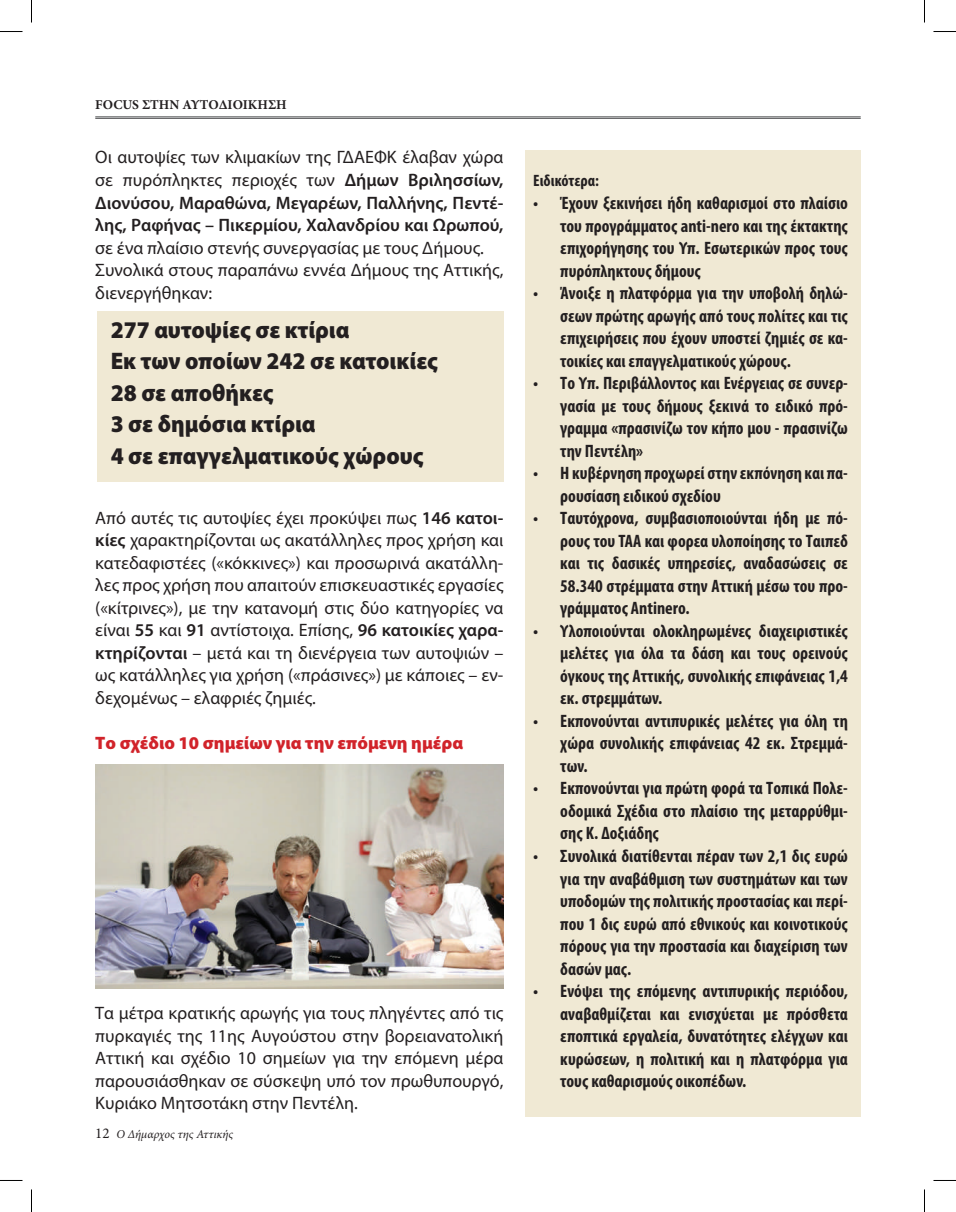
<style>
.page{position:relative;width:956px;height:1212px;background:#fff}
.page>*{position:absolute;margin:0;border:0;box-sizing:border-box;transform-origin:0 0}
.t1{font:900 24px/31.5px "Myriad Pro";color:#231f20;scale:.95 1}
.t2{font:700 condensed 18px/22.5px "Myriad Pro";color:#231f20;text-align:justify}
.t3{font:18px/22.5px "Myriad Pro";color:#231f20;text-align:justify}
.t4{font:600 18px/22.5px "Myriad Pro";color:#231f20;text-align:justify}
.t5{font:900 18px "Myriad Pro";color:#d1232a}
.t6{font:700 condensed 16.5px "Myriad Pro";color:#231f20}
.t7{font:700 13.5px "Minion Pro";color:#231f20}
.t8{font:italic 12px "Minion Pro";color:#231f20}
.s1{font-weight:400}
.s2{font-weight:600}
.s3{font-style:normal;font-size:15px}
</style>
<div class="page">
<div style="left:525px;top:150px;width:336px;height:966px;background:#f0e9d4"></div>
<div style="left:97px;top:310px;width:407px;height:171px;background:#f0e9d4"></div>
<img style="left:96px;top:764px;width:407px;height:224px">
<hr style="left:95px;top:116px;width:766px;height:1px;background:#57585a">
<hr style="left:95px;top:118px;width:766px;height:1px;background:#57585a">
<svg style="left:0;top:31px;width:22px;height:1px"></svg>
<svg style="left:933px;top:31px;width:23px;height:1px"></svg>
<svg style="left:31px;top:0;width:1px;height:22px"></svg>
<svg style="left:31px;top:1189px;width:1px;height:22px"></svg>
<svg style="left:924px;top:0;width:1px;height:22px"></svg>
<svg style="left:924px;top:1189px;width:1px;height:22px"></svg>
<p class="t7" style="left:95px;top:95px;width:193px">FOCUS ΣΤΗΝ ΑΥΤΟΔΙΟΙΚΗΣΗ</p>
<p class="t4" style="left:95px;top:146px;width:410px"><span class="s1">Οι αυτοψίες των κλιμακίων της ΓΔΑΕΦΚ έλαβαν χώρα σε πυρόπληκτες περιοχές των</span> Δήμων Βριλησσίων, Διονύσου, Μαραθώνα, Μεγαρέων, Παλλήνης, Πεντέ&shy;λης, Ραφήνας – Πικερμίου, Χαλανδρίου και Ωρωπού,</p>
<p class="t3" style="left:95px;top:236px;width:410px;text-align:left">σε ένα πλαίσιο στενής συνεργασίας με τους Δήμους.<br>Συνολικά στους παραπάνω εννέα Δήμους της Αττικής, διενεργήθηκαν:</p>
<h1 class="t1" style="left:111px;top:313px;width:346px">277 αυτοψίες σε κτίρια<br>Εκ των οποίων 242 σε κατοικίες<br>28 σε αποθήκες<br>3 σε δημόσια κτίρια<br>4 σε επαγγελματικούς χώρους</h1>
<p class="t3" style="left:95px;top:506px;width:410px">Από αυτές τις αυτοψίες έχει προκύψει πως <span class="s2">146 κατοι&shy;κίες</span> χαρακτηρίζονται ως ακατάλληλες προς χρήση και κατεδαφιστέες («κόκκινες») και προσωρινά ακατάλλη&shy;λες προς χρήση που απαιτούν επισκευαστικές εργασίες («κίτρινες»), με την κατανομή στις δύο κατηγορίες να είναι <span class="s2">55</span> και <span class="s2">91</span> αντίστοιχα. Επίσης, <span class="s2">96 κατοικίες χαρα&shy;κτηρίζονται</span> – μετά και τη διενέργεια των αυτοψιών – ως κατάλληλες για χρήση («πράσινες») με κάποιες – εν&shy;δεχομένως – ελαφριές ζημιές.</p>
<p class="t5" style="left:95px;top:730px;width:369px">Το σχέδιο 10 σημείων για την επόμενη ημέρα</p>
<p class="t3" style="left:95px;top:1001px;width:410px">Τα μέτρα κρατικής αρωγής για τους πληγέντες από τις πυρκαγιές της 11ης Αυγούστου στην βορειανατολική Αττική και σχέδιο 10 σημείων για την επόμενη μέρα παρουσιάσθηκαν σε σύσκεψη υπό τον πρωθυπουργό, Κυριάκο Μητσοτάκη στην Πεντέλη.</p>
<p class="t8" style="left:95px;top:1125px;width:139px"><span class="s3">12</span> Ο Δήμαρχος της Αττικής</p>
<p class="t6" style="left:533px;top:171px;width:67px">Ειδικότερα:</p>
<p class="t2" style="left:560px;top:191px;width:289px;text-indent:-27px">• Έχουν ξεκινήσει ήδη καθαρισμοί στο πλαίσιο του προγράμματος anti-nero και της έκτακτης επιχορήγησης του Υπ. Εσωτερικών προς τους πυρόπληκτους δήμους</p>
<p class="t2" style="left:560px;top:281px;width:289px;text-indent:-27px">• Άνοιξε η πλατφόρμα για την υποβολή δηλώ&shy;σεων πρώτης αρωγής από τους πολίτες και τις επιχειρήσεις που έχουν υποστεί ζημιές σε κα&shy;τοικίες και επαγγελματικούς χώρους.</p>
<p class="t2" style="left:560px;top:371px;width:289px;text-indent:-27px">• Το Υπ. Περιβάλλοντος και Ενέργειας σε συνερ&shy;γασία με τους δήμους ξεκινά το ειδικό πρό&shy;γραμμα «πρασινίζω τον κήπο μου - πρασινίζω την Πεντέλη»</p>
<p class="t2" style="left:560px;top:461px;width:289px;text-indent:-27px">• Η κυβέρνηση προχωρεί στην εκπόνηση και πα&shy;ρουσίαση ειδικού σχεδίου</p>
<p class="t2" style="left:560px;top:506px;width:289px;text-indent:-27px">• Ταυτόχρονα, συμβασιοποιούνται ήδη με πό&shy;ρους του ΤΑΑ και φορεα υλοποίησης το Ταιπεδ και τις δασικές υπηρεσίες, αναδασώσεις σε 58.340 στρέμματα στην Αττική μέσω του προ&shy;γράμματος Antinero.</p>
<p class="t2" style="left:560px;top:619px;width:289px;text-indent:-27px">• Υλοποιούνται ολοκληρωμένες διαχειριστικές μελέτες για όλα τα δάση και τους ορεινούς όγκους της Αττικής, συνολικής επιφάνειας 1,4 εκ. στρεμμάτων.</p>
<p class="t2" style="left:560px;top:709px;width:289px;text-indent:-27px">• Εκπονούνται αντιπυρικές μελέτες για όλη τη χώρα συνολικής επιφάνειας 42 εκ. Στρεμμά&shy;των.</p>
<p class="t2" style="left:560px;top:776px;width:289px;text-indent:-27px">• Εκπονούνται για πρώτη φορά τα Τοπικά Πολε&shy;οδομικά Σχέδια στο πλαίσιο της μεταρρύθμι&shy;σης Κ. Δοξιάδης</p>
<p class="t2" style="left:560px;top:844px;width:289px;text-indent:-27px">• Συνολικά διατίθενται πέραν των 2,1 δις ευρώ για την αναβάθμιση των συστημάτων και των υποδομών της πολιτικής προστασίας και περί&shy;που 1 δις ευρώ από εθνικούς και κοινοτικούς πόρους για την προστασία και διαχείριση των δασών μας.</p>
<p class="t2" style="left:560px;top:979px;width:289px;text-indent:-27px">• Ενόψει της επόμενης αντιπυρικής περιόδου, αναβαθμίζεται και ενισχύεται με πρόσθετα εποπτικά εργαλεία, δυνατότητες ελέγχων και κυρώσεων, η πολιτική και η πλατφόρμα για τους καθαρισμούς οικοπέδων.</p>
</div>
